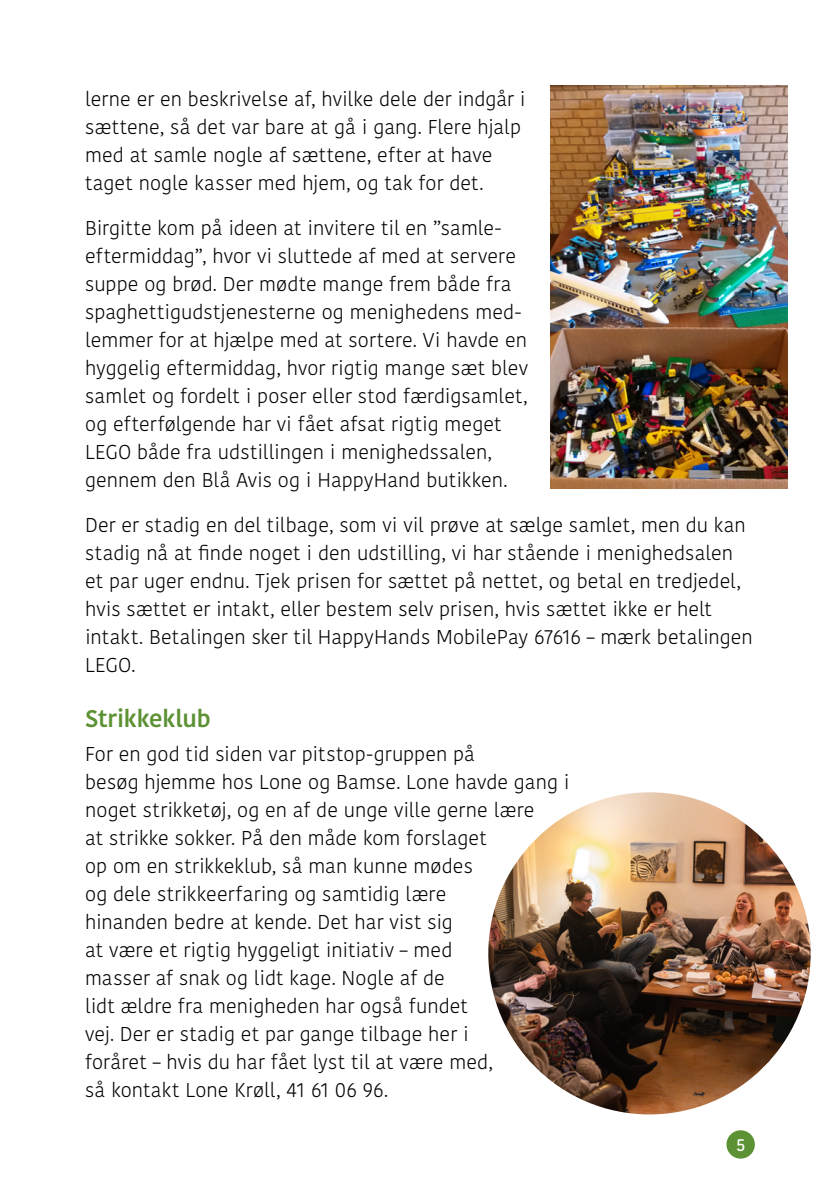
<style>
.page{position:relative;width:840px;height:1191px;background:#fff}
.page>*{position:absolute;margin:0;border:0;box-sizing:border-box;transform-origin:0 0}
.t1{font:600 24px "Kohinoor Bangla";letter-spacing:-.01em;color:#5d9234}
.t2{font:300 20px/28px "Kohinoor Bangla";color:#000}
.t3{font:500 17px "Kohinoor Bangla";color:#fff}
</style>
<div class="page">
<div style="left:726px;top:1130px;width:28px;height:28px;background:#5d9234;border-radius:50%"></div>
<img style="left:550px;top:85px;width:236px;height:404px">
<img style="left:486px;top:790px;width:326px;height:326px;border-radius:163px">
<p class="t2" style="left:85px;top:85px;width:442px">lerne er en beskrivelse af, hvilke dele der indgår i sættene, så det var bare at gå i gang. Flere hjalp med at samle nogle af sættene, efter at have taget nogle kasser med hjem, og tak for det.</p>
<p class="t2" style="left:85px;top:214px;width:444px">Birgitte kom på ideen at invitere til en ”samle&shy;eftermiddag”, hvor vi sluttede af med at servere suppe og brød. Der mødte mange frem både fra spaghettigudstjenesterne og menighedens med&shy;lemmer for at hjælpe med at sortere. Vi havde en hyggelig eftermiddag, hvor rigtig mange sæt blev samlet og fordelt i poser eller stod færdigsamlet, og efterfølgende har vi fået afsat rigtig meget LEGO både fra udstillingen i menighedssalen, gennem den Blå Avis og i HappyHand butikken.</p>
<p class="t2" style="left:85px;top:511px;width:669px">Der er stadig en del tilbage, som vi vil prøve at sælge samlet, men du kan stadig nå at finde noget i den udstilling, vi har stående i menighedsalen et par uger endnu. Tjek prisen for sættet på nettet, og betal en tredjedel, hvis sættet er intakt, eller bestem selv prisen, hvis sættet ikke er helt intakt. Betalingen sker til HappyHands MobilePay 67616 – mærk betalingen LEGO.</p>
<p class="t1" style="left:85px;top:698px;width:127px">Strikkeklub</p>
<p class="t2" style="left:85px;top:739px;width:485px">For en god tid siden var pitstop-gruppen på<br>besøg hjemme hos Lone og Bamse. Lone havde gang i noget strikketøj, og en af de unge ville gerne lære<br>at strikke sokker. På den måde kom forslaget<br>op om en strikkeklub, så man kunne mødes<br>og dele strikkeerfaring og samtidig lære<br>hinanden bedre at kende. Det har vist sig<br>at være et rigtig hyggeligt initiativ – med<br>masser af snak og lidt kage. Nogle af de<br>lidt ældre fra menigheden har også fundet<br>vej. Der er stadig et par gange tilbage her i<br>foråret – hvis du har fået lyst til at være med,<br>så kontakt Lone Krøll, 41 61 06 96.</p>
<p class="t3" style="left:735px;top:1131px;width:11px">5</p>
</div>
